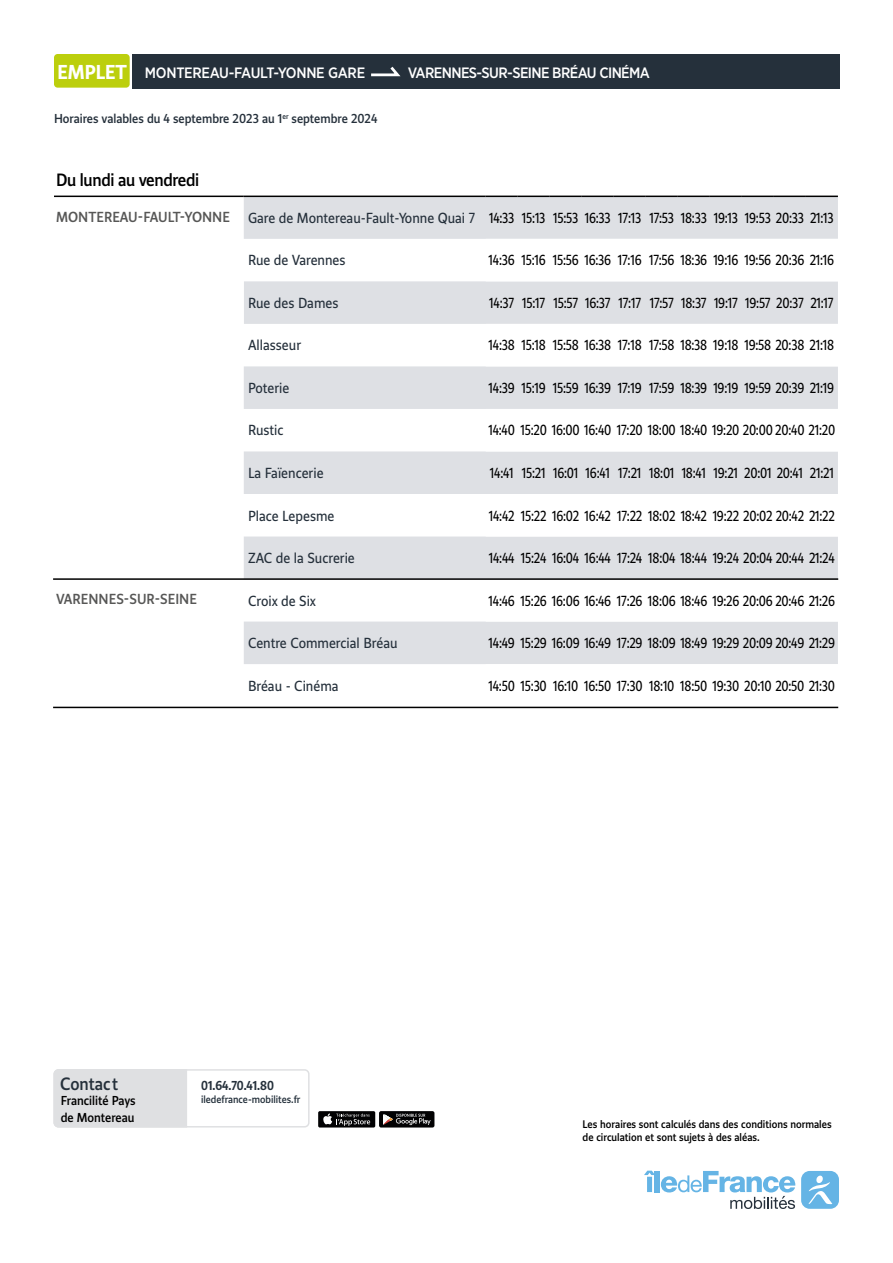
<style>
.page{position:relative;width:893px;height:1263px;background:#fff}
.page>*{position:absolute;margin:0;border:0;box-sizing:border-box;transform-origin:0 0}
.t1{font:500 16.5px "IDF Voyageur";letter-spacing:-.02em;color:#000}
.t2{font:500 16.5px "IDF Voyageur";color:#25303b}
.t3{font:500 15px "Gotham Narrow";letter-spacing:-.02em;color:#fff}
.t4{font:500 15px "Gotham Narrow";letter-spacing:-.04em;color:#fff}
.t5{font:13.5px "IDF Voyageur";letter-spacing:-.02em;color:#000;scale:.9 1}
.t6{font:13.5px "IDF Voyageur";color:#25303b}
.t7{font:500 13.5px "IDF Voyageur";color:#575756}
.t8{font:500 12px "IDF Voyageur";color:#25303b}
.t9{font:500 12px/16.5px "IDF Voyageur";color:#000}
.t10{font:700 12px "IDF Voyageur";color:#25303b;scale:.96 1}
.t11{font:500 10.2px/12.3px "IDF Voyageur";color:#000}
.t12{font:500 9.75px "IDF Voyageur";color:#25313c}
.s1{font-family:"IDF Voyageur";font-weight:700;font-size:18.6px}
.s2{color:#25303b}
</style>
<div class="page">
<svg style="left:244px;top:197px;width:594px;height:467px;fill:#dee0e4"></svg>
<svg style="left:244px;top:239px;width:242px;height:297px"></svg>
<svg style="left:486px;top:239px;width:352px;height:468px"></svg>
<hr style="left:54px;top:196px;width:190px;height:1px;background:#000">
<hr style="left:244px;top:196px;width:242px;height:1px;background:#000">
<hr style="left:486px;top:196px;width:32px;height:1px;background:#000">
<hr style="left:518px;top:196px;width:32px;height:1px;background:#000">
<hr style="left:550px;top:196px;width:32px;height:1px;background:#000">
<hr style="left:582px;top:196px;width:32px;height:1px;background:#000">
<hr style="left:614px;top:196px;width:32px;height:1px;background:#000">
<hr style="left:646px;top:196px;width:32px;height:1px;background:#000">
<hr style="left:678px;top:196px;width:32px;height:1px;background:#000">
<hr style="left:710px;top:196px;width:32px;height:1px;background:#000">
<hr style="left:742px;top:196px;width:32px;height:1px;background:#000">
<hr style="left:774px;top:196px;width:32px;height:1px;background:#000">
<hr style="left:806px;top:196px;width:32px;height:1px;background:#000">
<div style="left:53px;top:1069px;width:257px;height:58px;border:2px solid #dfe0e2;border-radius:4px"></div>
<div style="left:53px;top:1069px;width:135px;height:59px;background:#dfe0e2"></div>
<div style="left:379px;top:1111px;width:55px;height:16px;background:#020203;border-radius:2px"></div>
<div style="left:318px;top:1111px;width:57px;height:16px;background:#020203;border-radius:2px"></div>
<svg style="left:323px;top:1113px;width:47px;height:13px"></svg>
<svg style="left:383px;top:1114px;width:48px;height:11px"></svg>
<svg style="left:644px;top:1171px;width:10px;height:21px"></svg>
<div style="left:654px;top:1171px;width:6px;height:21px;background:#65b4e5"></div>
<svg style="left:661px;top:1171px;width:134px;height:38px"></svg>
<div style="left:801px;top:1171px;width:38px;height:38px;background:#65b4e5;border-radius:9px"></div>
<svg style="left:808px;top:1175px;width:24px;height:29px"></svg>
<hr style="left:53px;top:578px;width:785px;height:2px;background:#000">
<hr style="left:53px;top:707px;width:785px;height:1px;background:#000">
<div style="left:132px;top:55px;width:707px;height:34px;background:#25303b"></div>
<svg style="left:371px;top:66px;width:30px;height:11px"></svg>
<div style="left:54px;top:54px;width:76px;height:34px;background:#bccf0d;border-radius:4px"></div>
<p class="t3" style="left:58px;top:63px;width:309px"><span class="s1">EMPLET</span> MONTEREAU-FAULT-YONNE GARE</p>
<p class="t4" style="left:408px;top:63px;width:244px">VARENNES-SUR-SEINE BRÉAU CINÉMA</p>
<p class="t8" style="left:54px;top:111px;width:325px">Horaires valables du 4 septembre 2023 au 1<sup>er</sup> septembre 2024</p>
<p class="t1" style="left:56px;top:169px;width:145px">Du lundi au vendredi</p>
<p class="t7" style="left:56px;top:208px;width:175px">MONTEREAU-FAULT-YONNE</p>
<p class="t5" style="left:248px;top:209px;width:652px"><span class="s2">Gare de Montereau-Fault-Yonne Quai 7</span> 14:33 15:13 15:53 16:33 17:13 17:53 18:33 19:13 19:53 20:33 21:13</p>
<p class="t6" style="left:248px;top:251px;width:99px">Rue de Varennes</p>
<p class="t5" style="left:489px;top:251px;width:385px">14:36 15:16 15:56 16:36 17:16 17:56 18:36 19:16 19:56 20:36 21:16</p>
<p class="t6" style="left:248px;top:294px;width:92px">Rue des Dames</p>
<p class="t5" style="left:489px;top:294px;width:384px">14:37 15:17 15:57 16:37 17:17 17:57 18:37 19:17 19:57 20:37 21:17</p>
<p class="t6" style="left:248px;top:336px;width:55px">Allasseur</p>
<p class="t5" style="left:489px;top:336px;width:386px">14:38 15:18 15:58 16:38 17:18 17:58 18:38 19:18 19:58 20:38 21:18</p>
<p class="t6" style="left:248px;top:379px;width:43px">Poterie</p>
<p class="t5" style="left:489px;top:379px;width:385px">14:39 15:19 15:59 16:39 17:19 17:59 18:39 19:19 19:59 20:39 21:19</p>
<p class="t6" style="left:248px;top:421px;width:37px">Rustic</p>
<p class="t5" style="left:488px;top:421px;width:387px">14:40 15:20 16:00 16:40 17:20 18:00 18:40 19:20 20:00 20:40 21:20</p>
<p class="t6" style="left:248px;top:464px;width:77px">La Faïencerie</p>
<p class="t5" style="left:490px;top:464px;width:384px">14:41 15:21 16:01 16:41 17:21 18:01 18:41 19:21 20:01 20:41 21:21</p>
<p class="t6" style="left:248px;top:507px;width:88px">Place Lepesme</p>
<p class="t5" style="left:489px;top:507px;width:386px">14:42 15:22 16:02 16:42 17:22 18:02 18:42 19:22 20:02 20:42 21:22</p>
<p class="t6" style="left:248px;top:549px;width:108px">ZAC de la Sucrerie</p>
<p class="t5" style="left:489px;top:549px;width:386px">14:44 15:24 16:04 16:44 17:24 18:04 18:44 19:24 20:04 20:44 21:24</p>
<p class="t7" style="left:56px;top:590px;width:142px">VARENNES-SUR-SEINE</p>
<p class="t6" style="left:248px;top:592px;width:70px">Croix de Six</p>
<p class="t5" style="left:489px;top:592px;width:387px">14:46 15:26 16:06 16:46 17:26 18:06 18:46 19:26 20:06 20:46 21:26</p>
<p class="t6" style="left:248px;top:634px;width:151px">Centre Commercial Bréau</p>
<p class="t5" style="left:489px;top:634px;width:387px">14:49 15:29 16:09 16:49 17:29 18:09 18:49 19:29 20:09 20:49 21:29</p>
<p class="t6" style="left:248px;top:677px;width:92px">Bréau - Cinéma</p>
<p class="t5" style="left:488px;top:677px;width:387px">14:50 15:30 16:10 16:50 17:30 18:10 18:50 19:30 20:10 20:50 21:30</p>
<p class="t2" style="left:60px;top:1073px;width:60px">Contact</p>
<p class="t9" style="left:61px;top:1092px;width:76px">Francilité Pays de Montereau</p>
<p class="t10" style="left:201px;top:1077px;width:77px">01.64.70.41.80</p>
<p class="t12" style="left:201px;top:1093px;width:101px">iledefrance-mobilites.fr</p>
<p class="t11" style="left:583px;top:1118px;width:251px">Les horaires sont calculés dans des conditions normales de circulation et sont sujets à des aléas.</p>
</div>
